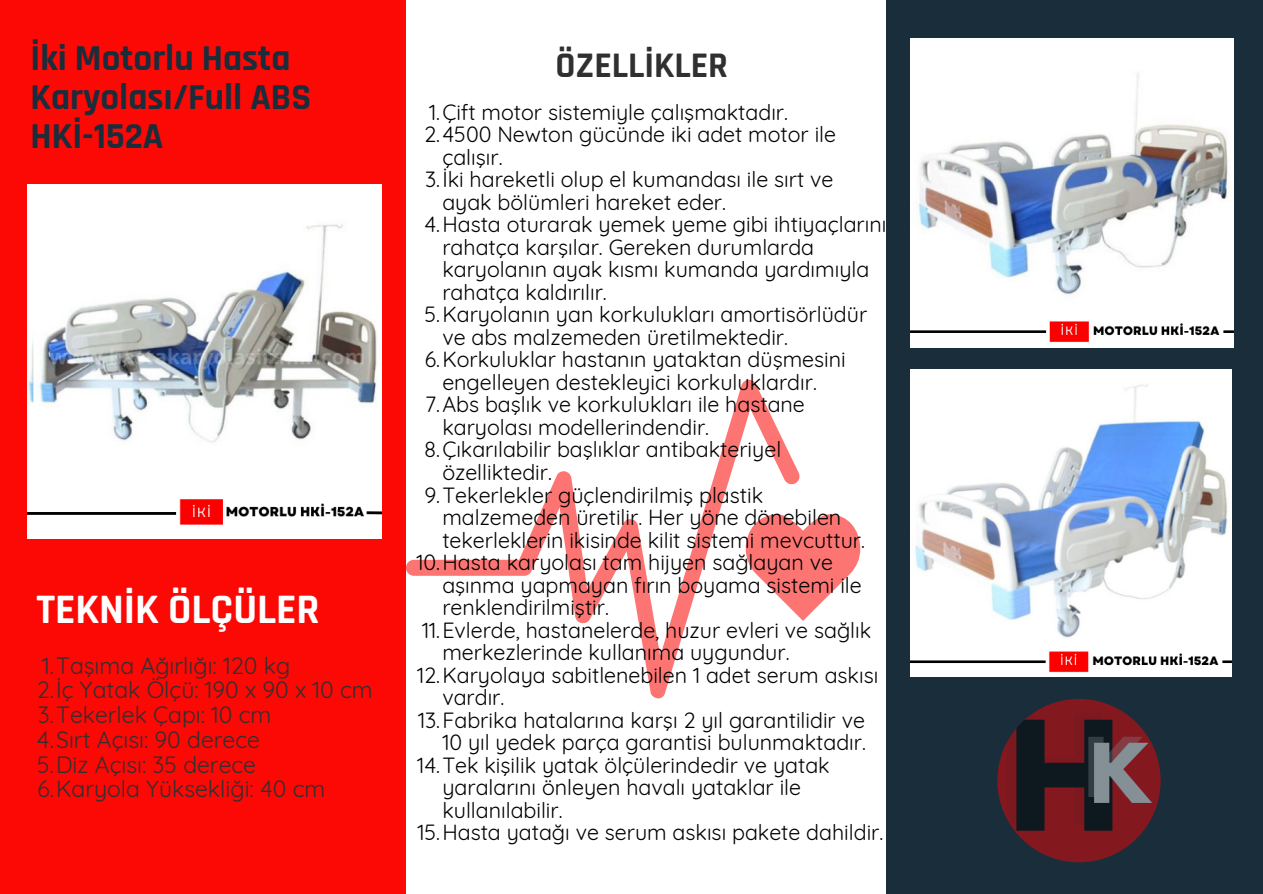
<style>
.page{position:relative;width:1263px;height:894px;background:#fff}
.page>*{position:absolute;margin:0;border:0;box-sizing:border-box;transform-origin:0 0}
.t1{font:700 42.45px "Rajdhani";color:#fff}
.t2{font:700 36.9px/39.3px "Rajdhani";color:#1a2d3b}
.t3{font:700 36.45px "Rajdhani";color:#303030}
.t4{font:22.95px "Quicksand";color:#303030}
.t5{font:21.45px/22.5px "Quicksand";color:#000}
</style>
<div class="page">
<div style="left:887px;top:0;width:376px;height:893px;background:#1a2d3b"></div>
<div style="left:0;top:0;width:406px;height:893px;background:#fc0805"></div>
<svg style="left:800px;top:514px;width:60px;height:106px"></svg>
<svg style="left:406px;top:379px;width:394px;height:319px"></svg>
<img style="left:997px;top:698px;width:164px;height:164px;border-radius:50%">
<img style="left:28px;top:185px;width:354px;height:353px">
<img style="left:910px;top:38px;width:323px;height:309px">
<img style="left:910px;top:369px;width:322px;height:307px">
<p class="t2" style="left:30px;top:39px;width:261px">İki Motorlu Hasta</p>
<p class="t3" style="left:555px;top:43px;width:174px">ÖZELLİKLER</p>
<p class="t2" style="left:30px;top:78px;width:282px">Karyolası/Full ABS<br>HKİ-152A</p>
<p class="t5" style="left:429px;top:100px;width:360px">1.Çift motor sistemiyle çalışmaktadır.</p>
<h3 class="t5" style="left:442px;top:123px;width:395px;text-indent:-18px">2.4500 Newton gücünde iki adet motor ile çalışır.</h3>
<p class="t5" style="left:442px;top:168px;width:393px;text-indent:-17px">3.İki hareketli olup el kumandası ile sırt ve ayak bölümleri hareket eder.</p>
<h1 class="t5" style="left:442px;top:213px;width:445px;text-indent:-18px">4.Hasta oturarak yemek yeme gibi ihtiyaçlarını rahatça karşılar. Gereken durumlarda karyolanın ayak kısmı kumanda yardımıyla rahatça kaldırılır.</h1>
<p class="t5" style="left:442px;top:303px;width:426px;text-indent:-18px">5.Karyolanın yan korkulukları amortisörlüdür ve abs malzemeden üretilmektedir.</p>
<p class="t5" style="left:425px;top:348px;width:422px;text-align:center">6.Korkuluklar hastanın yataktan düşmesini engelleyen destekleyici korkuluklardır.</p>
<p class="t5" style="left:442px;top:393px;width:364px;text-indent:-17px">7.Abs başlık ve korkulukları ile hastane karyolası modellerindendir.</p>
<p class="t5" style="left:442px;top:438px;width:340px;text-indent:-18px">8.Çıkarılabilir başlıklar antibakteriyel özelliktedir.</p>
<p class="t5" style="left:442px;top:483px;width:424px;text-indent:-18px">9.Tekerlekler güçlendirilmiş plastik malzemeden üretilir. Her yöne dönebilen tekerleklerin ikisinde kilit sistemi mevcuttur.</p>
<p class="t5" style="left:442px;top:550px;width:421px;text-indent:-26px">10.Hasta karyolası tam hijyen sağlayan ve aşınma yapmayan fırın boyama sistemi ile renklendirilmiştir.</p>
<h2 class="t5" style="left:442px;top:618px;width:430px;text-indent:-20px">11.Evlerde, hastanelerde, huzur evleri ve sağlık merkezlerinde kullanıma uygundur.</h2>
<p class="t5" style="left:442px;top:663px;width:437px;text-indent:-25px">12.Karyolaya sabitlenebilen 1 adet serum askısı vardır.</p>
<p class="t5" style="left:418px;top:708px;width:449px;text-align:right">13.Fabrika hatalarına karşı 2 yıl garantilidir ve<br>10 yıl yedek parça garantisi bulunmaktadır.</p>
<p class="t5" style="left:442px;top:753px;width:389px;text-indent:-25px">14.Tek kişilik yatak ölçülerindedir ve yatak yaralarını önleyen havalı yataklar ile kullanılabilir.</p>
<p class="t5" style="left:417px;top:820px;width:467px">15.Hasta yatağı ve serum askısı pakete dahildir.</p>
<p class="t1" style="left:36px;top:583px;width:285px">TEKNİK ÖLÇÜLER</p>
<p class="t4" style="left:42px;top:650px;width:250px">1.Taşıma Ağırlığı: 120 kg</p>
<p class="t4" style="left:37px;top:675px;width:338px">2.İç Yatak Ölçü: 190 x 90 x 10 cm</p>
<p class="t4" style="left:38px;top:700px;width:235px">3.Tekerlek Çapı: 10 cm</p>
<p class="t4" style="left:37px;top:724px;width:224px">4.Sırt Açısı: 90 derece</p>
<p class="t4" style="left:37px;top:749px;width:220px">5.Diz Açısı: 35 derece</p>
<p class="t4" style="left:37px;top:774px;width:290px">6.Karyola Yüksekliği: 40 cm</p>
</div>
